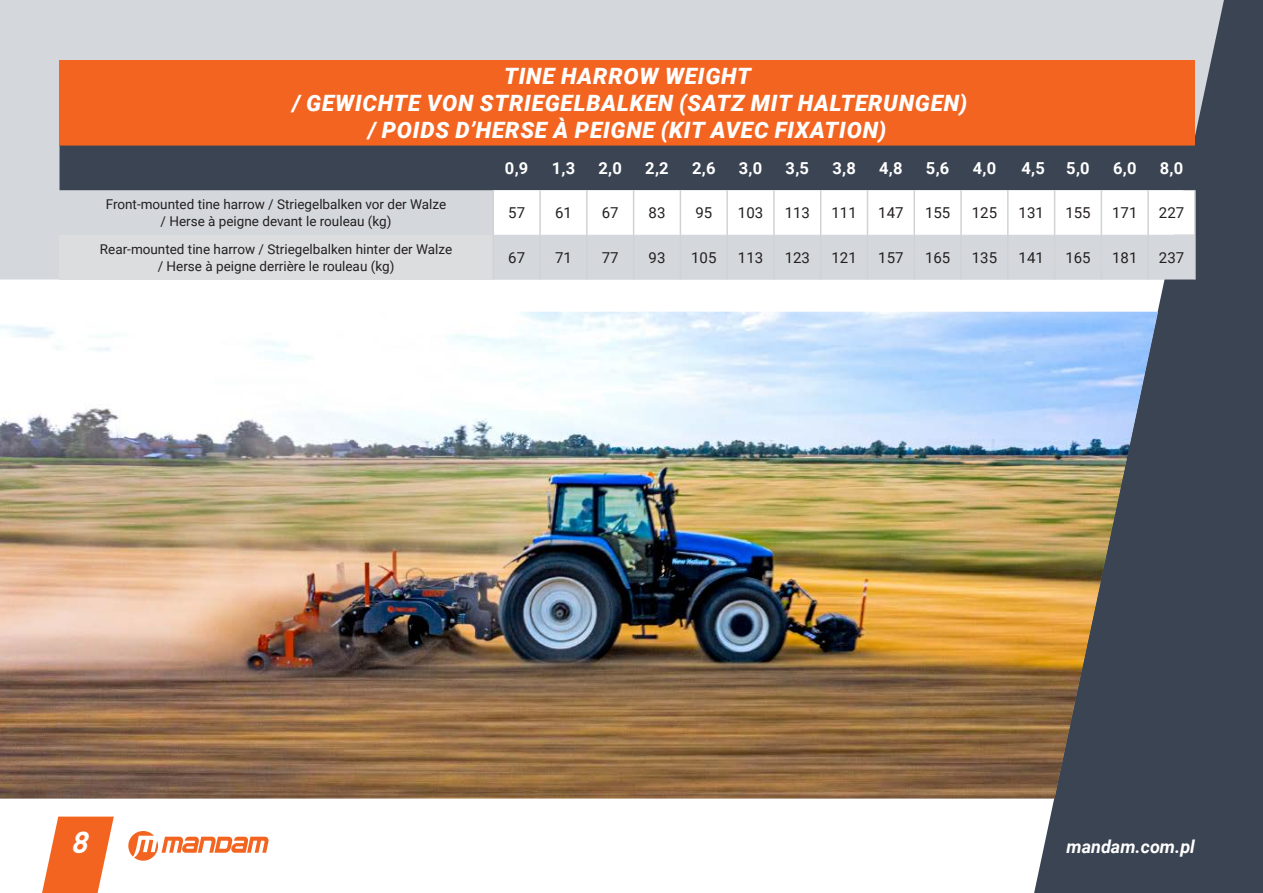
<style>
.page{position:relative;width:1263px;height:893px;background:#fff}
.page>*{position:absolute;margin:0;border:0;box-sizing:border-box;transform-origin:0 0}
.t1{font:italic 700 30px "DIN Pro";color:#fff}
.T__boldowa{font:italic 900 22.5px/27px "Roboto";letter-spacing:.035em;color:#fff;text-align:center}
.t2{font:italic 700 18px "Roboto";color:#fff}
.T__bialy{font:700 16.5px "Roboto";color:#fff}
.T__body{font:15px "Roboto";color:#231f20}
.T__body_6{font:13.5px/16.5px "Roboto";color:#231f20;text-align:center}
.T__body-2{font:13.5px/16.5px "Roboto";color:#231f20;text-align:center}
</style>
<div class="page">
<div style="left:0;top:0;width:1031px;height:279px;background:#d4d8dd"></div>
<svg style="left:1031px;top:0;width:232px;height:893px;background:#545d69"></svg>
<svg style="left:42px;top:817px;width:72px;height:76px"></svg>
<svg style="left:128px;top:831px;width:141px;height:30px"></svg>
<div style="left:60px;top:61px;width:1135px;height:85px;background:#f36421"></div>
<div style="left:60px;top:146px;width:1135px;height:44px;background:#3a4452"></div>
<div style="left:60px;top:235px;width:433px;height:44px;background:#dcdddf"></div>
<svg style="left:494px;top:190px;width:700px;height:89px"></svg>
<hr style="left:492px;top:190px;width:2px;height:45px;background:#d1d2d4">
<hr style="left:539px;top:190px;width:2px;height:45px;background:#d1d2d4">
<hr style="left:586px;top:190px;width:2px;height:45px;background:#d1d2d4">
<hr style="left:633px;top:190px;width:1px;height:45px;background:#d1d2d4">
<hr style="left:680px;top:190px;width:1px;height:45px;background:#d1d2d4">
<hr style="left:726px;top:190px;width:2px;height:45px;background:#d1d2d4">
<hr style="left:773px;top:190px;width:2px;height:45px;background:#d1d2d4">
<hr style="left:820px;top:190px;width:1px;height:45px;background:#d1d2d4">
<hr style="left:867px;top:190px;width:1px;height:45px;background:#d1d2d4">
<hr style="left:913px;top:190px;width:2px;height:45px;background:#d1d2d4">
<hr style="left:960px;top:190px;width:2px;height:45px;background:#d1d2d4">
<hr style="left:1007px;top:190px;width:1px;height:45px;background:#d1d2d4">
<hr style="left:1054px;top:190px;width:1px;height:45px;background:#d1d2d4">
<hr style="left:1101px;top:190px;width:1px;height:45px;background:#d1d2d4">
<hr style="left:1147px;top:190px;width:2px;height:45px;background:#d1d2d4">
<hr style="left:492px;top:235px;width:2px;height:44px;background:#d1d2d4">
<hr style="left:539px;top:235px;width:2px;height:44px;background:#d1d2d4">
<hr style="left:586px;top:235px;width:2px;height:44px;background:#d1d2d4">
<hr style="left:633px;top:235px;width:1px;height:44px;background:#d1d2d4">
<hr style="left:680px;top:235px;width:1px;height:44px;background:#d1d2d4">
<hr style="left:726px;top:235px;width:2px;height:44px;background:#d1d2d4">
<hr style="left:773px;top:235px;width:2px;height:44px;background:#d1d2d4">
<hr style="left:820px;top:235px;width:1px;height:44px;background:#d1d2d4">
<hr style="left:867px;top:235px;width:1px;height:44px;background:#d1d2d4">
<hr style="left:913px;top:235px;width:2px;height:44px;background:#d1d2d4">
<hr style="left:960px;top:235px;width:2px;height:44px;background:#d1d2d4">
<hr style="left:1007px;top:235px;width:1px;height:44px;background:#d1d2d4">
<hr style="left:1054px;top:235px;width:1px;height:44px;background:#d1d2d4">
<hr style="left:1101px;top:235px;width:1px;height:44px;background:#d1d2d4">
<hr style="left:1147px;top:235px;width:2px;height:44px;background:#d1d2d4">
<hr style="left:1194px;top:190px;width:2px;height:45px;background:#d1d2d4">
<hr style="left:1194px;top:235px;width:2px;height:44px;background:#d1d2d4">
<img style="left:0;top:312px;width:1158px;height:487px">
<p class="T__boldowa" style="left:292px;top:62px;width:676px">TINE HARROW WEIGHT<br>/ GEWICHTE VON STRIEGELBALKEN (SATZ MIT HALTERUNGEN) / POIDS D’HERSE À PEIGNE (KIT AVEC FIXATION)</p>
<p class="T__bialy" style="left:505px;top:157px;width:25px">0,9</p>
<p class="T__bialy" style="left:552px;top:157px;width:25px">1,3</p>
<p class="T__bialy" style="left:598px;top:157px;width:25px">2,0</p>
<p class="T__bialy" style="left:645px;top:157px;width:25px">2,2</p>
<p class="T__bialy" style="left:692px;top:157px;width:25px">2,6</p>
<p class="T__bialy" style="left:739px;top:157px;width:25px">3,0</p>
<p class="T__bialy" style="left:785px;top:157px;width:25px">3,5</p>
<p class="T__bialy" style="left:832px;top:157px;width:25px">3,8</p>
<p class="T__bialy" style="left:879px;top:157px;width:25px">4,8</p>
<p class="T__bialy" style="left:926px;top:157px;width:25px">5,6</p>
<p class="T__bialy" style="left:973px;top:157px;width:25px">4,0</p>
<p class="T__bialy" style="left:1021px;top:157px;width:25px">4,5</p>
<p class="T__bialy" style="left:1066px;top:157px;width:25px">5,0</p>
<p class="T__bialy" style="left:1113px;top:157px;width:25px">6,0</p>
<p class="T__bialy" style="left:1160px;top:157px;width:25px">8,0</p>
<p class="T__body-2" style="left:106px;top:196px;width:342px">Front-mounted tine harrow / Striegelbalken vor der Walze / Herse à peigne devant le rouleau (kg)</p>
<p class="T__body" style="left:508px;top:202px;width:18px">57</p>
<p class="T__body" style="left:555px;top:202px;width:18px">61</p>
<p class="T__body" style="left:602px;top:202px;width:18px">67</p>
<p class="T__body" style="left:649px;top:202px;width:18px">83</p>
<p class="T__body" style="left:695px;top:202px;width:18px">95</p>
<p class="T__body" style="left:738px;top:202px;width:27px">103</p>
<p class="T__body" style="left:785px;top:202px;width:27px">113</p>
<p class="T__body" style="left:831px;top:202px;width:27px">111</p>
<p class="T__body" style="left:878px;top:202px;width:27px">147</p>
<p class="T__body" style="left:925px;top:202px;width:27px">155</p>
<p class="T__body" style="left:972px;top:202px;width:27px">125</p>
<p class="T__body" style="left:1018px;top:202px;width:27px">131</p>
<p class="T__body" style="left:1065px;top:202px;width:27px">155</p>
<p class="T__body" style="left:1112px;top:202px;width:27px">171</p>
<p class="T__body" style="left:1159px;top:202px;width:27px">227</p>
<p class="T__body_6" style="left:100px;top:240px;width:354px">Rear-mounted tine harrow / Striegelbalken hinter der Walze / Herse à peigne derrière le rouleau (kg)</p>
<p class="T__body" style="left:508px;top:247px;width:18px">67</p>
<p class="T__body" style="left:555px;top:247px;width:18px">71</p>
<p class="T__body" style="left:602px;top:247px;width:18px">77</p>
<p class="T__body" style="left:649px;top:247px;width:18px">93</p>
<p class="T__body" style="left:691px;top:247px;width:27px">105</p>
<p class="T__body" style="left:738px;top:247px;width:27px">113</p>
<p class="T__body" style="left:785px;top:247px;width:27px">123</p>
<p class="T__body" style="left:831px;top:247px;width:27px">121</p>
<p class="T__body" style="left:878px;top:247px;width:27px">157</p>
<p class="T__body" style="left:925px;top:247px;width:27px">165</p>
<p class="T__body" style="left:972px;top:247px;width:27px">135</p>
<p class="T__body" style="left:1018px;top:247px;width:27px">141</p>
<p class="T__body" style="left:1065px;top:247px;width:27px">165</p>
<p class="T__body" style="left:1112px;top:247px;width:27px">181</p>
<p class="T__body" style="left:1159px;top:247px;width:27px">237</p>
<h1 class="t1" style="left:71px;top:821px;width:26px">8</h1>
<p class="t2" style="left:1066px;top:834px;width:130px">mandam.com.pl</p>
</div>
